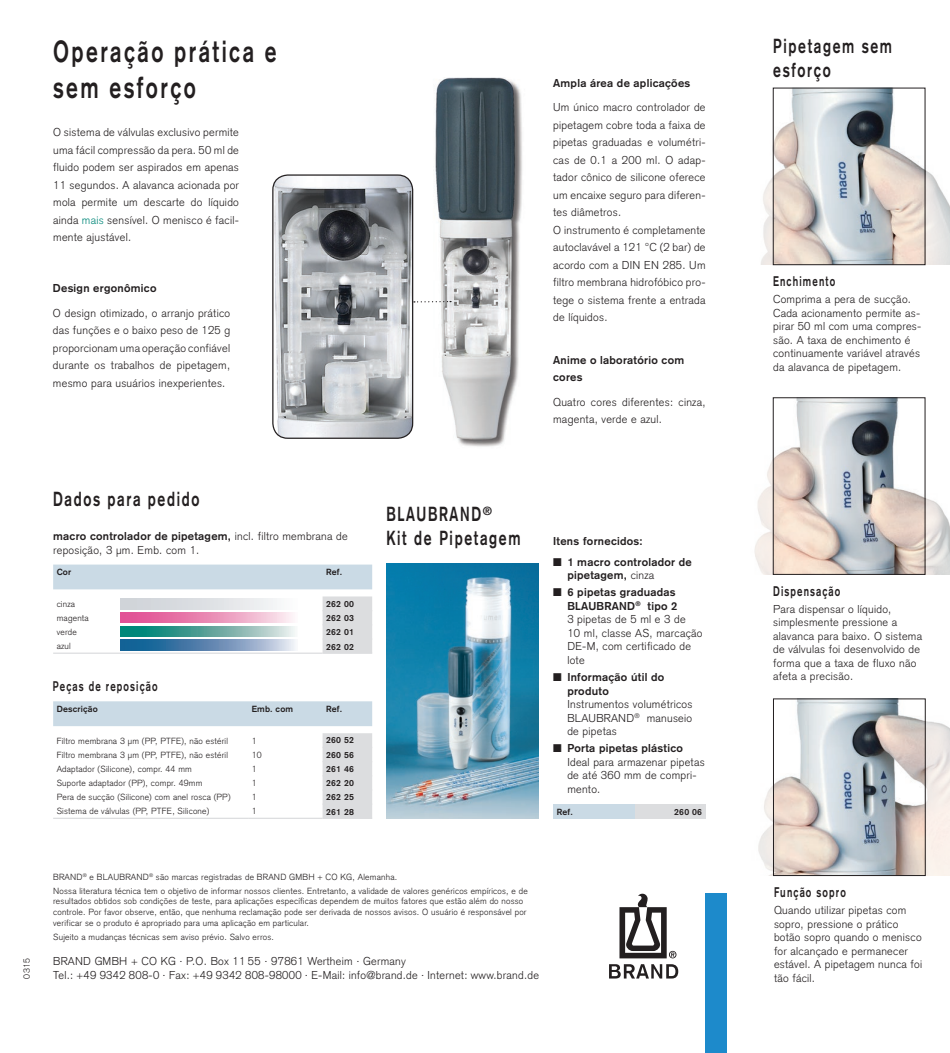
<style>
.page{position:relative;width:950px;height:1053px;background:#fff}
.page>*{position:absolute;margin:0;border:0;box-sizing:border-box;transform-origin:0 0}
.t1{font:700 30px/36px "Akzidenz Grotesk";letter-spacing:.12em;color:#231f20;scale:.7 1}
.t2{font:700 20px/24px "Akzidenz Grotesk";letter-spacing:.12em;color:#231f20;scale:.7 1}
.t3{font:700 13.75px "Akzidenz Grotesk";letter-spacing:.12em;color:#231f20;scale:.7 1}
.t4{font:300 11.25px/13.5px "Akzidenz Grotesk";letter-spacing:.025em;color:#231f20}
.t5{font:700 11.25px/13.5px "Akzidenz Grotesk";letter-spacing:.025em;color:#231f20}
.t6{font:300 8.75px/10.5px "Akzidenz Grotesk";letter-spacing:.025em;color:#231f20}
.t7{font:700 8.75px "Akzidenz Grotesk";letter-spacing:.025em;color:#231f20}
.s1{color:#008779}
.s2{font-weight:300}
.s3{font-weight:700}
</style>
<div class="page">
<div style="left:53px;top:564px;width:319px;height:25px;background:#cadae5"></div>
<img style="left:758px;top:698px;width:192px;height:177px">
<img style="left:754px;top:397px;width:196px;height:177px">
<img style="left:761px;top:88px;width:189px;height:177px">
<img style="left:775px;top:90px;width:148px;height:173px">
<div style="left:773px;top:88px;width:152px;height:177px;border:1px solid #231f20"></div>
<div style="left:705px;top:893px;width:22px;height:159px;background:#1d8acb"></div>
<img style="left:775px;top:700px;width:148px;height:173px">
<img style="left:428px;top:77px;width:94px;height:370px">
<img style="left:775px;top:399px;width:148px;height:173px">
<div style="left:773px;top:397px;width:152px;height:177px;border:1px solid #231f20"></div>
<svg style="left:609px;top:964px;width:69px;height:14px"></svg>
<svg style="left:619px;top:893px;width:57px;height:65px"></svg>
<img style="left:274px;top:176px;width:138px;height:261px">
<div style="left:272px;top:174px;width:141px;height:265px;border:1px solid #231f20;border-radius:15px"></div>
<svg style="left:414px;top:301px;width:37px;height:1px"></svg>
<svg style="left:120px;top:612px;width:173px;height:11px;background:#eb91b9"></svg>
<svg style="left:120px;top:598px;width:157px;height:11px;background:#dee0e4"></svg>
<svg style="left:120px;top:626px;width:175px;height:10px;background:#60aaa2"></svg>
<svg style="left:120px;top:640px;width:175px;height:10px;background:#658fb6"></svg>
<div style="left:53px;top:701px;width:319px;height:25px;background:#cadae5"></div>
<div style="left:553px;top:804px;width:81px;height:14px;background:#cadae5"></div>
<div style="left:634px;top:804px;width:71px;height:14px;background:#dcdddf"></div>
<img style="left:386px;top:563px;width:153px;height:255px">
<div style="left:322px;top:596px;width:50px;height:56px;background:#dcdddf"></div>
<hr style="left:322px;top:610px;width:50px;height:1px;background:#dcdddf">
<hr style="left:322px;top:624px;width:50px;height:1px;background:#dcdddf">
<hr style="left:322px;top:638px;width:50px;height:1px;background:#dcdddf">
<hr style="left:322px;top:652px;width:50px;height:1px;background:#dcdddf">
<hr style="left:53px;top:652px;width:269px;height:1px;background:#dcdddf">
<div style="left:322px;top:733px;width:50px;height:84px;background:#dcdddf"></div>
<hr style="left:322px;top:746px;width:50px;height:2px;background:#dcdddf">
<hr style="left:322px;top:761px;width:50px;height:1px;background:#dcdddf">
<hr style="left:322px;top:775px;width:50px;height:1px;background:#dcdddf">
<hr style="left:322px;top:789px;width:50px;height:1px;background:#dcdddf">
<hr style="left:322px;top:803px;width:50px;height:1px;background:#dcdddf">
<hr style="left:322px;top:817px;width:50px;height:1px;background:#dcdddf">
<hr style="left:53px;top:817px;width:195px;height:1px;background:#dcdddf">
<hr style="left:248px;top:817px;width:74px;height:1px;background:#dcdddf">
<h1 class="t1" style="left:53px;top:33px;width:321px">Operação prática e sem esforço</h1>
<p class="t4" style="left:53px;top:124px;width:187px;line-height:17.5px;text-align:justify">O sistema de válvulas exclusivo permite uma fácil compressão da pera. 50 ml de fluido podem ser aspirados em apenas 11 segundos. A alavanca acionada por mola permite um descarte do líquido ainda <span class="s1">mais</span> sensível. O menisco é facil&shy;mente ajustável.</p>
<p class="t5" style="left:53px;top:281px;width:105px">Design ergonômico</p>
<p class="t4" style="left:53px;top:304px;width:179px;line-height:17.5px;text-align:justify">O design otimizado, o arranjo prático das funções e o baixo peso de 125 g proporcionam uma operação confiável durante os trabalhos de pipetagem, mesmo para usuários inexperientes.</p>
<p class="t5" style="left:553px;top:76px;width:138px">Ampla área de aplicações</p>
<p class="t4" style="left:553px;top:99px;width:154px;line-height:17.5px">Um único macro controlador de pipetagem cobre toda a faixa de pipetas graduadas e volumétri&shy;cas de 0.1 a 200 ml. O adap&shy;tador cônico de silicone oferece um encaixe seguro para diferen&shy;tes diâmetros.<br>O instrumento é completamente autoclavável a 121 °C (2 bar) de acordo com a DIN EN 285. Um filtro membrana hidrofóbico pro&shy;tege o sistema frente a entrada de líquidos.</p>
<p class="t5" style="left:553px;top:350px;width:133px;line-height:17.5px">Anime o laboratório com cores</p>
<p class="t4" style="left:553px;top:393px;width:154px;line-height:17.5px">Quatro cores diferentes: cinza, magenta, verde e azul.</p>
<h2 class="t2" style="left:53px;top:486px;width:211px">Dados para pedido</h2>
<h2 class="t2" style="left:386px;top:502px;width:153px">BLAUBRAND<sup>®</sup></h2>
<p class="t5" style="left:53px;top:529px;width:296px">macro controlador de pipetagem, <span class="s2">incl. filtro membrana de</span></p>
<h2 class="t2" style="left:386px;top:526px;width:193px">Kit de Pipetagem</h2>
<p class="t4" style="left:53px;top:543px;width:148px">reposição, 3 μm. Emb. com 1.</p>
<p class="t7" style="left:57px;top:566px;width:16px">Cor</p>
<p class="t7" style="left:326px;top:566px;width:18px">Ref.</p>
<p class="t6" style="left:57px;top:598px;width:20px">cinza</p>
<p class="t7" style="left:326px;top:598px;width:29px">262 00</p>
<p class="t6" style="left:57px;top:612px;width:34px">magenta</p>
<p class="t7" style="left:326px;top:613px;width:29px">262 03</p>
<p class="t6" style="left:57px;top:627px;width:22px">verde</p>
<p class="t7" style="left:326px;top:627px;width:29px">262 01</p>
<p class="t6" style="left:57px;top:640px;width:16px">azul</p>
<p class="t7" style="left:326px;top:641px;width:29px">262 02</p>
<p class="t3" style="left:53px;top:677px;width:151px">Peças de reposição</p>
<p class="t7" style="left:57px;top:703px;width:43px">Descrição</p>
<p class="t7" style="left:252px;top:703px;width:43px">Emb. com</p>
<p class="t7" style="left:326px;top:703px;width:18px">Ref.</p>
<p class="t6" style="left:57px;top:735px;width:173px">Filtro membrana 3 μm (PP, PTFE), não estéril</p>
<p class="t6" style="left:252px;top:735px;width:6px">1</p>
<p class="t7" style="left:326px;top:735px;width:29px">260 52</p>
<p class="t6" style="left:57px;top:749px;width:173px">Filtro membrana 3 μm (PP, PTFE), não estéril</p>
<p class="t6" style="left:252px;top:749px;width:11px">10</p>
<p class="t7" style="left:326px;top:749px;width:29px">260 56</p>
<p class="t6" style="left:57px;top:763px;width:137px">Adaptador (Silicone), compr. 44 mm</p>
<p class="t6" style="left:252px;top:763px;width:6px">1</p>
<p class="t7" style="left:326px;top:763px;width:29px">261 46</p>
<p class="t6" style="left:57px;top:777px;width:147px">Suporte adaptador (PP), compr. 49mm</p>
<p class="t6" style="left:252px;top:777px;width:6px">1</p>
<p class="t7" style="left:326px;top:778px;width:29px">262 20</p>
<p class="t6" style="left:57px;top:792px;width:175px">Pera de sucção (Silicone) com anel rosca (PP)</p>
<p class="t6" style="left:252px;top:792px;width:6px">1</p>
<p class="t7" style="left:326px;top:792px;width:29px">262 25</p>
<p class="t6" style="left:57px;top:805px;width:154px">Sistema de válvulas (PP, PTFE, Silicone)</p>
<p class="t6" style="left:252px;top:805px;width:6px">1</p>
<p class="t7" style="left:326px;top:806px;width:29px">261 28</p>
<p class="t5" style="left:553px;top:534px;width:91px">Itens fornecidos:</p>
<p class="t5" style="left:567px;top:555px;width:126px;text-indent:-14px">■ 1 macro controlador de pipetagem, <span class="s2">cinza</span></p>
<p class="t4" style="left:567px;top:585px;width:137px;text-indent:-14px">■ <span class="s3">6 pipetas graduadas<br>BLAUBRAND</span><sup>®</sup> <span class="s3">tipo 2<br></span>3 pipetas de 5 ml e 3 de<br>10 ml, classe AS, marcação<br>DE-M, com certificado de lote</p>
<p class="t5" style="left:567px;top:670px;width:98px;text-indent:-14px">■ Informação útil do produto</p>
<p class="t4" style="left:567px;top:697px;width:127px;text-align:justify">Instrumentos volumétricos BLAUBRAND<sup>®</sup> manuseio de pipetas</p>
<p class="t4" style="left:567px;top:741px;width:139px;text-indent:-14px">■ <span class="s3">Porta pipetas plástico<br></span>Ideal para armazenar pipetas de até 360 mm de compri&shy;mento.</p>
<p class="t7" style="left:557px;top:806px;width:18px">Ref.</p>
<p class="t7" style="left:674px;top:806px;width:29px">260 06</p>
<p class="t6" style="left:53px;top:869px;width:476px;line-height:14px">BRAND<sup>®</sup> e BLAUBRAND<sup>®</sup> são marcas registradas de BRAND GMBH + CO KG, Alemanha.<br>Nossa literatura técnica tem o objetivo de informar nossos clientes. Entretanto, a validade de valores genéricos empíricos, e de</p>
<p class="t6" style="left:53px;top:896px;width:475px">resultados obtidos sob condições de teste, para aplicações específicas dependem de muitos fatores que estão além do nosso controle. Por favor observe, então, que nenhuma reclamação pode ser derivada de nossos avisos. O usuário é responsável por verificar se o produto é apropriado para uma aplicação em particular.</p>
<p class="t6" style="left:53px;top:931px;width:222px">Sujeito a mudanças técnicas sem aviso prévio. Salvo erros.</p>
<p class="t6" style="left:22px;top:978px;width:22px;rotate:-90deg">0315</p>
<p class="t4" style="left:53px;top:954px;width:487px">BRAND GMBH + CO KG · P.O. Box 11 55 · 97861 Wertheim · Germany<br>Tel.: +49 9342 808-0 · Fax: +49 9342 808-98000 · E-Mail: info@brand.de · Internet: www.brand.de</p>
<h2 class="t2" style="left:773px;top:34px;width:171px">Pipetagem sem esforço</h2>
<p class="t3" style="left:773px;top:273px;width:90px">Enchimento</p>
<p class="t4" style="left:773px;top:292px;width:150px">Comprima a pera de sucção.<br>Cada acionamento permite as&shy;pirar 50 ml com uma compres&shy;são. A taxa de enchimento é continuamente variável através da alavanca de pipetagem.</p>
<p class="t3" style="left:773px;top:582px;width:98px">Dispensação</p>
<p class="t4" style="left:773px;top:602px;width:150px">Para dispensar o líquido, simplesmente pressione a alavanca para baixo. O sistema de válvulas foi desenvolvido de forma que a taxa de fluxo não afeta a precisão.</p>
<p class="t3" style="left:774px;top:884px;width:104px">Função sopro</p>
<p class="t4" style="left:774px;top:903px;width:150px">Quando utilizar pipetas com sopro, pressione o prático botão sopro quando o menisco for alcançado e permanecer estável. A pipetagem nunca foi tão fácil.</p>
</div>
